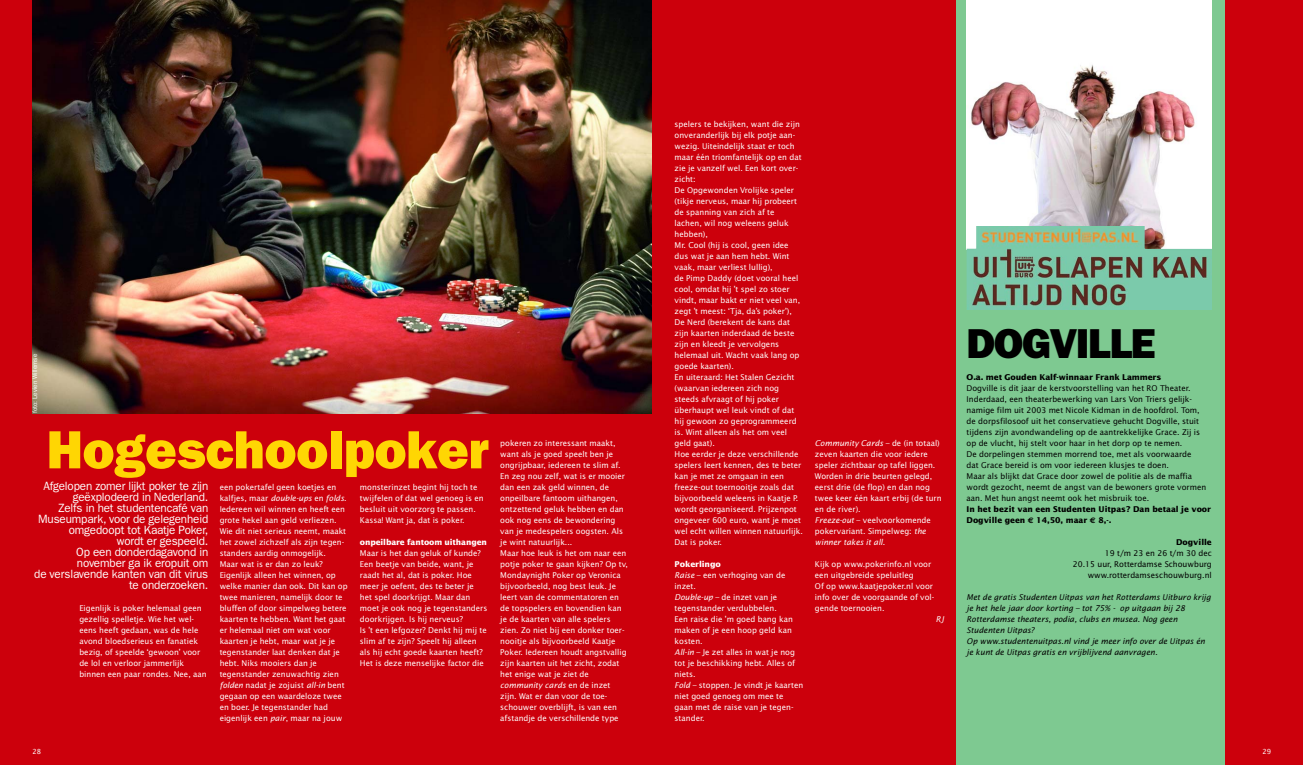
<style>
.page{position:relative;width:1303px;height:765px;background:#fff}
.page>*{position:absolute;margin:0;border:0;box-sizing:border-box;transform-origin:0 0}
.t1{font:800 54px "Franklin Gothic";color:#ffd603}
.t2{font:800 42px "Franklin Gothic";letter-spacing:-.03em;color:#000}
.t3{font:12px/11px "Franklin Gothic";letter-spacing:-.01em;color:#fff;text-align:right}
.t4{font:8px/11px "Lucida Sans";color:#fff}
.t5{font:8px/11px "Lucida Sans";color:#000}
.t6{font:italic 8px/11px "Lucida Sans";color:#000}
.t7{font:700 8px/11px "Lucida Sans";color:#000}
.t8{font:700 8px "Lucida Sans";letter-spacing:-.015em;color:#fff}
.t9{font:italic 8px "Lucida Sans";color:#fff}
.t10{font:7px "Lucida Sans";color:#fff}
.t11{font:6.5px "Franklin Gothic";color:#fff}
.s1{font-style:italic}
.s2{font-weight:700}
.s3{font-family:"Euro Sans"}
</style>
<div class="page">
<div style="left:1225px;top:0;width:78px;height:765px;background:#cc000c"></div>
<div style="left:955px;top:0;width:270px;height:765px;background:#7ec991"></div>
<div style="left:0;top:0;width:955px;height:765px;background:#cc000c"></div>
<div style="left:967px;top:0;width:245px;height:249px;background:#fff"></div>
<img style="left:971px;top:64px;width:224px;height:162px">
<img style="left:33px;top:0;width:619px;height:413px">
<img style="left:967px;top:226px;width:245px;height:83px">
<p class="t11" style="left:33px;top:413px;width:61px;rotate:-90deg">foto: Levien Willemse</p>
<h1 class="t1" style="left:47px;top:431px;width:444px">Hogeschoolpoker</h1>
<p class="t3" style="left:34px;top:482px;width:176px">Afgelopen zomer lijkt poker te zijn geëxplodeerd in Nederland.<br>Zelfs in het studentencafé van<br>Museumpark, voor de gelegenheid omgedoopt tot Kaatje Poker,<br>wordt er gespeeld.<br>Op een donderdagavond in november ga ik eropuit om<br>de verslavende kanten van dit virus te onderzoeken.</p>
<p class="t4" style="left:220px;top:483px;width:130px">een pokertafel geen koetjes en kalfjes, maar <span class="s1">double-ups</span> en <span class="s1">folds</span>.<br>Iedereen wil winnen en heeft een grote hekel aan geld verliezen.<br>Wie dit niet serieus neemt, maakt het zowel zichzelf als zijn tegen&shy;standers aardig onmogelijk.<br>Maar wat is er dan zo leuk?<br>Eigenlijk alleen het winnen, op welke manier dan ook. Dit kan op twee manieren, namelijk door te bluffen of door simpelweg betere kaarten te hebben. Want het gaat er helemaal niet om wat voor kaarten je hebt, maar wat je je tegenstander laat denken dat je hebt. Niks mooiers dan je tegenstander zenuwachtig zien <span class="s1">folden</span> nadat je zojuist <span class="s1">all-in</span> bent gegaan op een waardeloze twee en boer. Je tegenstander had eigenlijk een <span class="s1">pair</span>, maar na jouw</p>
<p class="t4" style="left:360px;top:483px;width:125px">monsterinzet begint hij toch te twijfelen of dat wel genoeg is en besluit uit voorzorg te passen.<br>Kassa! Want ja, dat is poker.</p>
<p class="t8" style="left:360px;top:539px;width:128px">onpeilbare fantoom uithangen</p>
<p class="t4" style="left:360px;top:549px;width:129px">Maar is het dan geluk of kunde?<br>Een beetje van beide, want, je raadt het al, dat is poker. Hoe meer je oefent, des te beter je het spel doorkrijgt. Maar dan moet je ook nog je tegenstanders doorkrijgen. Is hij nerveus?<br>Is ’t een lefgozer? Denkt hij mij te slim af te zijn? Speelt hij alleen als hij echt goede kaarten heeft?<br>Het is deze menselijke factor die</p>
<p class="t4" style="left:79px;top:604px;width:129px">Eigenlijk is poker helemaal geen gezellig spelletje. Wie het wel&shy;eens heeft gedaan, was de hele avond bloedserieus en fanatiek bezig, of speelde ‘gewoon’ voor de lol en verloor jammerlijk binnen een paar rondes. Nee, aan</p>
<p class="t10" style="left:33px;top:749px;width:10px">28</p>
<p class="t4" style="left:500px;top:439px;width:129px">pokeren zo interessant maakt, want als je goed speelt ben je ongrijpbaar, iedereen te slim af.<br>En zeg nou zelf, wat is er mooier dan een zak geld winnen, de onpeilbare fantoom uithangen, ontzettend geluk hebben en dan ook nog eens de bewondering van je medespelers oogsten. Als je wint natuurlijk...<br>Maar hoe leuk is het om naar een potje poker te gaan kijken? Op tv,<br>Mondaynight Poker op Veronica bijvoorbeeld, nog best leuk. Je leert van de commentatoren en de topspelers en bovendien kan je de kaarten van alle spelers zien. Zo niet bij een donker toer&shy;nooitje als bijvoorbeeld Kaatje<br>Poker. Iedereen houdt angstvallig zijn kaarten uit het zicht, zodat het enige wat je ziet de <span class="s1">community cards</span> en de inzet zijn. Wat er dan voor de toe&shy;schouwer overblijft, is van een afstandje de verschillende type</p>
<p class="t4" style="left:675px;top:120px;width:130px">spelers te bekijken, want die zijn onveranderlijk bij elk potje aan&shy;wezig. Uiteindelijk staat er toch maar één triomfantelijk op en dat zie je vanzelf wel. Een kort over&shy;zicht:<br>De Opgewonden Vrolijke speler (tikje nerveus, maar hij probeert de spanning van zich af te lachen, wil nog weleens geluk hebben),<br>Mr. Cool (hij is cool, geen idee dus wat je aan hem hebt. Wint vaak, maar verliest lullig),<br>de Pimp Daddy (doet vooral heel cool, omdat hij ’t spel zo stoer vindt, maar bakt er niet veel van, zegt ’t meest: ‘Tja, da’s poker’),<br>De Nerd (berekent de kans dat zijn kaarten inderdaad de beste zijn en kleedt je vervolgens helemaal uit. Wacht vaak lang op goede kaarten).<br>En uiteraard: Het Stalen Gezicht (waarvan iedereen zich nog steeds afvraagt of hij poker überhaupt wel leuk vindt of dat hij gewoon zo geprogrammeerd is. Wint alleen als het om veel geld gaat).<br>Hoe eerder je deze verschillende spelers leert kennen, des te beter kan je met ze omgaan in een freeze-out toernooitje zoals dat bijvoorbeeld weleens in Kaatje P. wordt georganiseerd. Prijzenpot ongeveer 600 euro, want je moet wel echt willen winnen natuurlijk.<br>Dat is poker.</p>
<p class="t4" style="left:675px;top:560px;width:130px"><span class="s2">Pokerlingo<br></span><span class="s1">Raise</span> – een verhoging van de inzet.<br><span class="s1">Double-up</span> – de inzet van je tegenstander verdubbelen.<br>Een raise die ’m goed bang kan maken of je een hoop geld kan kosten.<br><span class="s1">All-in</span> – Je zet alles in wat je nog tot je beschikking hebt. Alles of niets.<br><span class="s1">Fold</span> – stoppen. Je vindt je kaarten niet goed genoeg om mee te gaan met de raise van je tegen&shy;stander.</p>
<p class="t4" style="left:815px;top:439px;width:128px"><span class="s1">Community Cards</span> – de (in totaal) zeven kaarten die voor iedere speler zichtbaar op tafel liggen.<br>Worden in drie beurten gelegd, eerst drie (de flop) en dan nog twee keer één kaart erbij (de turn en de river).<br><span class="s1">Freeze-out</span> – veelvoorkomende pokervariant. Simpelweg: <span class="s1">the winner takes it all</span>.</p>
<p class="t4" style="left:815px;top:560px;width:121px">Kijk op www.pokerinfo.nl voor een uitgebreide speluitleg<br>Of op www.kaatjepoker.nl voor info over de voorgaande of vol&shy;gende toernooien.</p>
<p class="t9" style="left:936px;top:616px;width:10px">RJ</p>
<h2 class="t2" style="left:967px;top:330px;width:191px">DOGVILLE</h2>
<p class="t7" style="left:967px;top:373px;width:196px">O.a. met Gouden Kalf-winnaar Frank Lammers</p>
<p class="t5" style="left:967px;top:384px;width:241px">Dogville is dit jaar de kerstvoorstelling van het RO Theater.<br>Inderdaad, een theaterbewerking van Lars Von Triers gelijk&shy;namige film uit 2003 met Nicole Kidman in de hoofdrol. Tom, de dorpsfilosoof uit het conservatieve gehucht Dogville, stuit tijdens zijn avondwandeling op de aantrekkelijke Grace. Zij is op de vlucht, hij stelt voor haar in het dorp op te nemen.<br>De dorpelingen stemmen morrend toe, met als voorwaarde<br>dat Grace bereid is om voor iedereen klusjes te doen.<br>Maar als blijkt dat Grace door zowel de politie als de maffia wordt gezocht, neemt de angst van de bewoners grote vormen aan. Met hun angst neemt ook het misbruik toe.</p>
<p class="t7" style="left:967px;top:505px;width:246px">In het bezit van een Studenten Uitpas? Dan betaal je voor<br>Dogville geen <span class="s3">€</span> 14,50, maar <span class="s3">€</span> 8,-.</p>
<p class="t7" style="left:1176px;top:538px;width:37px">Dogville</p>
<p class="t5" style="left:1073px;top:549px;width:140px;text-align:right">19 t/m 23 en 26 t/m 30 dec<br>20.15 uur, Rotterdamse Schouwburg www.rotterdamseschouwburg.nl</p>
<p class="t6" style="left:967px;top:593px;width:246px">Met de gratis Studenten Uitpas van het Rotterdams Uitburo krijg je het hele jaar door korting – tot 75% - op uitgaan bij 28<br>Rotterdamse theaters, podia, clubs en musea. Nog geen Studenten Uitpas?<br>Op www.studentenuitpas.nl vind je meer info over de Uitpas én je kunt de Uitpas gratis en vrijblijvend aanvragen.</p>
<p class="t10" style="left:1263px;top:749px;width:10px">29</p>
</div>
